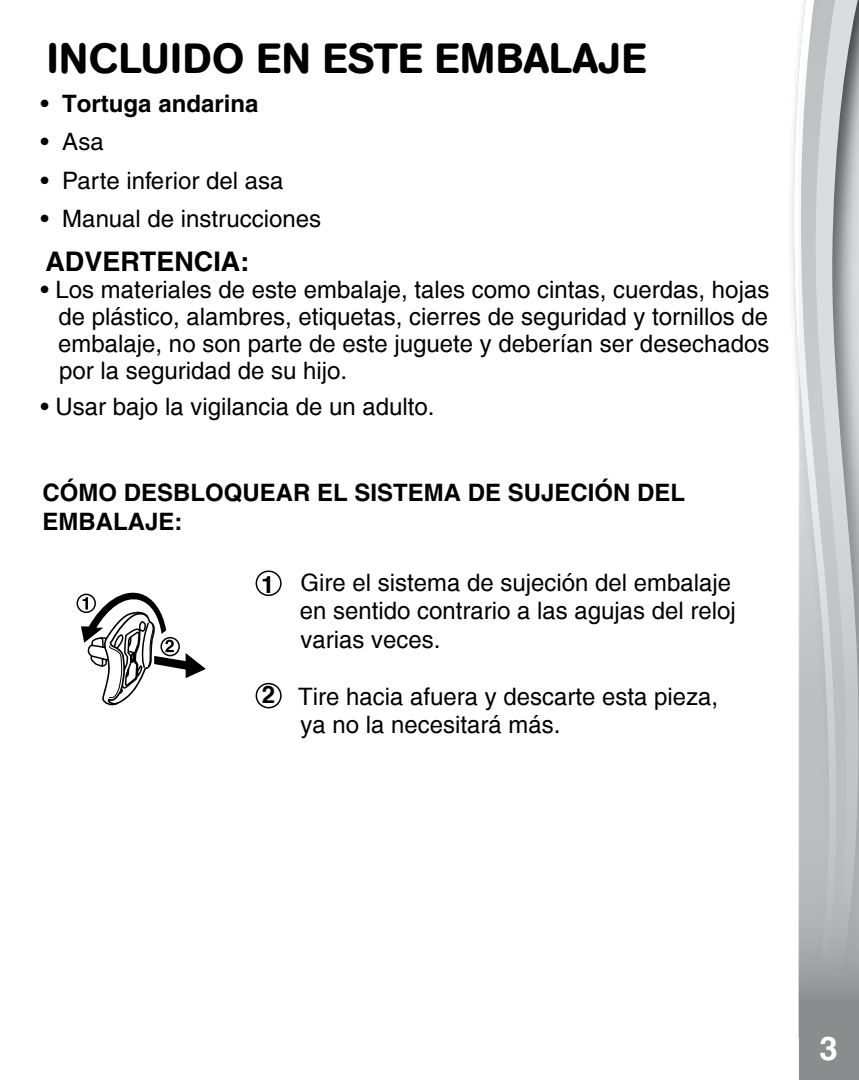
<style>
.page{position:relative;width:859px;height:1080px;background:#fff}
.page>*{position:absolute;margin:0;border:0;box-sizing:border-box;transform-origin:0 0}
.t1{font:500 42px "AG Book Rounded";letter-spacing:.02em;color:#000}
.t2{font:700 33px "Helvetica";color:#fff}
.t3{font:700 27px "Helvetica";color:#000}
.t4{font:24px/27px "Helvetica";color:#000}
.t5{font:700 24px/28.8px "Helvetica";color:#000}
.t6{font:500 24px "Helvetica";color:#000}
.t7{font:700 24px "Helvetica";color:#000}
.s1{font-weight:500}
.s2{font-weight:700}
</style>
<div class="page">
<div style="left:77px;top:594px;width:19px;height:19px;border:2px solid #000;border-radius:50%"></div>
<svg style="left:81px;top:592px;width:125px;height:114px"></svg>
<div style="left:160px;top:637px;width:20px;height:19px;border:2px solid #000;border-radius:50%"></div>
<div style="left:256px;top:570px;width:26px;height:26px;border:2px solid #000;border-radius:50%"></div>
<div style="left:256px;top:683px;width:26px;height:25px;border:2px solid #000;border-radius:50%"></div>
<svg style="left:793px;top:51px;width:6px;height:987px"></svg>
<svg style="left:799px;top:0;width:60px;height:1080px;background:#bdbec0"></svg>
<h1 class="t1" style="left:47px;top:34px;width:601px">INCLUIDO EN ESTE EMBALAJE</h1>
<p class="t5" style="left:41px;top:89px;width:219px"><span class="s1">•</span> Tortuga andarina</p>
<p class="t6" style="left:41px;top:128px;width:65px">• Asa</p>
<p class="t6" style="left:41px;top:167px;width:244px">• Parte inferior del asa</p>
<p class="t6" style="left:41px;top:205px;width:282px">• Manual de instrucciones</p>
<p class="t3" style="left:45px;top:245px;width:205px">ADVERTENCIA:</p>
<p class="t4" style="left:58px;top:277px;width:713px;text-align:justify;text-indent:-18px">• Los materiales de este embalaje, tales como cintas, cuerdas, hojas de plástico, alambres, etiquetas, cierres de seguridad y tornillos de embalaje, no son parte de este juguete y deberían ser desechados por la seguridad de su hijo.</p>
<p class="t4" style="left:41px;top:393px;width:395px">• Usar bajo la vigilancia de un adulto.</p>
<p class="t5" style="left:42px;top:478px;width:644px">CÓMO DESBLOQUEAR EL SISTEMA DE SUJECIÓN DEL<br>EMBALAJE:</p>
<p class="t7" style="left:261px;top:568px;width:15px">1</p>
<p class="t4" style="left:300px;top:568px;width:438px;line-height:28.8px">Gire el sistema de sujeción del embalaje en sentido contrario a las agujas del reloj varias veces.</p>
<p class="t4" style="left:300px;top:682px;width:419px;line-height:28.8px;text-indent:-39px"><span class="s2">2</span> Tire hacia afuera y descarte esta pieza, ya no la necesitará más.</p>
<h2 class="t2" style="left:820px;top:1025px;width:25px">3 <sup>3</sup>3</h2>
</div>
